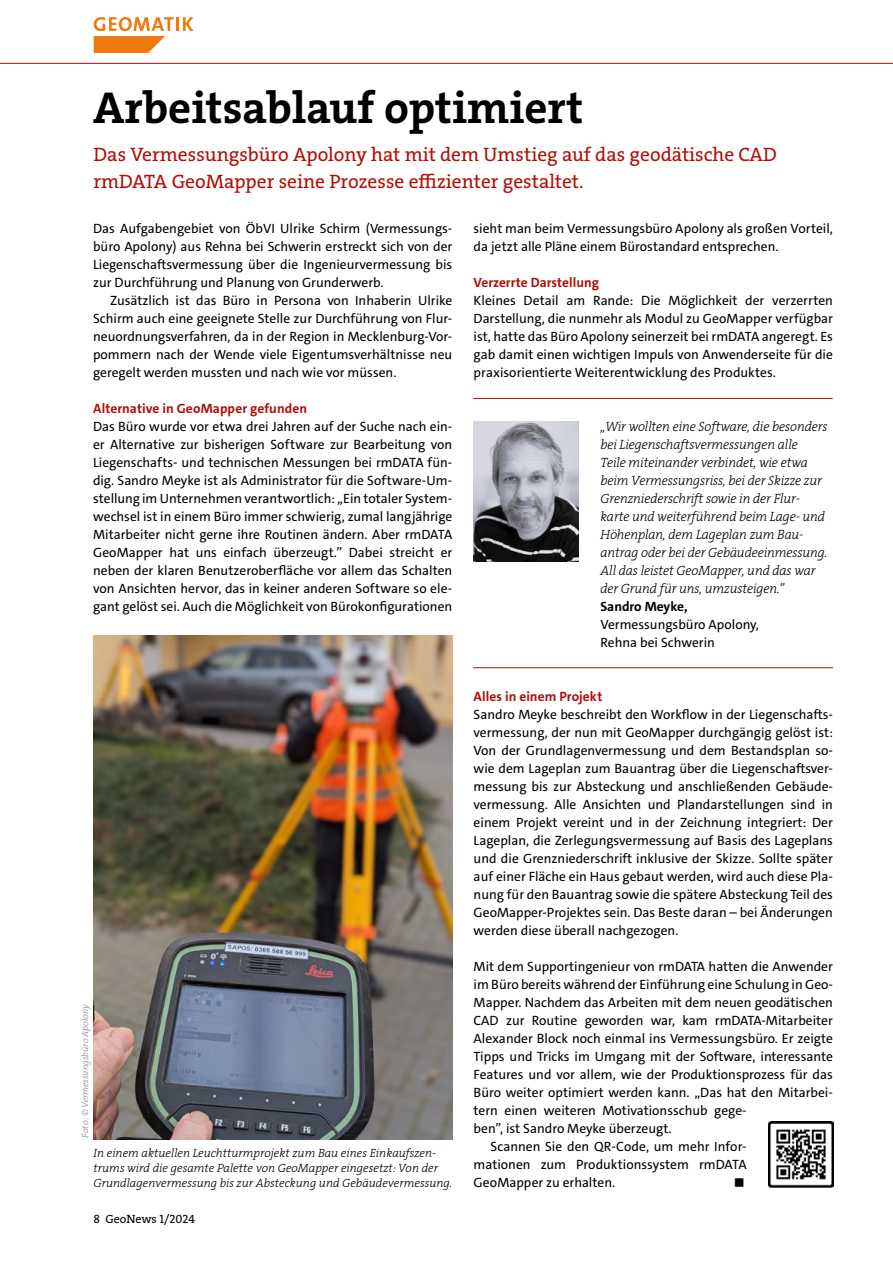
<style>
.page{position:relative;width:893px;height:1263px;background:#fff}
.page>*{position:absolute;margin:0;border:0;box-sizing:border-box;transform-origin:0 0}
.t1{font:45px "The Serif LP7 Bld";color:#000}
.t2{font:19.5px/27px "The Serif LP5 Plain";color:#ae0f0a}
.t3{font:13.5px/18px "The Sans C4 s";color:#000;text-align:justify}
.t4{font:13.5px/18px "The Serif LP3 Lig IT";letter-spacing:-.01em;color:#000}
.t5{font:700 13.5px "The Sans C4 s";color:#ae0f0a}
.t6{font:700 13.5px "The Sans C4 s";color:#000}
.t7{font:12px/15px "The Serif LP3 Lig IT";color:#000}
.t8{font:12px "The Serif LP5 Plain";color:#000}
.t9{font:9px "The Serif LP3 Lig IT";color:#878787}
</style>
<div class="page">
<img style="left:94px;top:636px;width:359px;height:504px">
<img style="left:473px;top:422px;width:106px;height:139px">
<hr style="left:473px;top:398px;width:360px;height:1px;background:#ae0f0a">
<hr style="left:473px;top:667px;width:360px;height:1px;background:#ae0f0a">
<img style="left:768px;top:1121px;width:65px;height:66px">
<svg style="left:0;top:17px;width:893px;height:47px"></svg>
<h1 class="t1" style="left:93px;top:78px;width:491px">Arbeitsablauf optimiert</h1>
<h2 class="t2" style="left:94px;top:141px;width:685px">Das Vermessungsbüro Apolony hat mit dem Umstieg auf das geodätische CAD rmDATA GeoMapper seine Prozesse effizienter gestaltet.</h2>
<p class="t3" style="left:93px;top:220px;width:361px">Das Aufgabengebiet von ÖbVI Ulrike Schirm (Vermessungs&shy;büro Apolony) aus Rehna bei Schwerin erstreckt sich von der Liegenschaftsvermessung über die Ingenieurvermessung bis zur Durchführung und Planung von Grunderwerb.</p>
<p class="t3" style="left:93px;top:292px;width:361px;text-indent:17px">Zusätzlich ist das Büro in Persona von Inhaberin Ulrike Schirm auch eine geeignete Stelle zur Durchführung von Flur&shy;neuordnungsverfahren, da in der Region in Mecklenburg-Vor&shy;pommern nach der Wende viele Eigentumsverhältnisse neu geregelt werden mussten und nach wie vor müssen.</p>
<p class="t5" style="left:93px;top:400px;width:216px">Alternative in GeoMapper gefunden</p>
<p class="t3" style="left:93px;top:418px;width:361px">Das Büro wurde vor etwa drei Jahren auf der Suche nach ein&shy;er Alternative zur bisherigen Software zur Bearbeitung von Liegenschafts- und technischen Messungen bei rmDATA fün&shy;dig. Sandro Meyke ist als Administrator für die Software-Um&shy;stellung im Unternehmen verantwortlich: „Ein totaler System&shy;wechsel ist in einem Büro immer schwierig, zumal langjährige Mitarbeiter nicht gerne ihre Routinen ändern. Aber rmDATA GeoMapper hat uns einfach überzeugt.” Dabei streicht er neben der klaren Benutzeroberfläche vor allem das Schalten von Ansichten hervor, das in keiner anderen Software so ele&shy;gant gelöst sei. Auch die Möglichkeit von Bürokonfigurationen</p>
<p class="t9" style="left:79px;top:1138px;width:136px;rotate:-90deg">Foto: © Vermessungsbüro Apolony</p>
<p class="t7" style="left:94px;top:1145px;width:360px">In einem aktuellen Leuchtturmprojekt zum Bau eines Einkaufszen&shy;trums wird die gesamte Palette von GeoMapper eingesetzt: Von der<br>Grundlagenvermessung bis zur Absteckung und Gebäudevermessung.</p>
<p class="t8" style="left:94px;top:1211px;width:103px">8 GeoNews 1/2024</p>
<p class="t3" style="left:474px;top:220px;width:361px">sieht man beim Vermessungsbüro Apolony als großen Vorteil, da jetzt alle Pläne einem Bürostandard entsprechen.</p>
<p class="t5" style="left:474px;top:274px;width:127px">Verzerrte Darstellung</p>
<p class="t3" style="left:474px;top:292px;width:361px">Kleines Detail am Rande: Die Möglichkeit der verzerrten Darstellung, die nunmehr als Modul zu GeoMapper verfügbar ist, hatte das Büro Apolony seinerzeit bei rmDATA angeregt. Es gab damit einen wichtigen Impuls von Anwenderseite für die praxisorientierte Weiterentwicklung des Produktes.</p>
<p class="t4" style="left:600px;top:418px;width:229px">„Wir wollten eine Software, die besonders bei Liegenschaftsvermessungen alle<br>Teile miteinander verbindet, wie etwa beim Vermessungsriss, bei der Skizze zur Grenzniederschrift sowie in der Flur&shy;karte und weiterführend beim Lage- und Höhenplan, dem Lageplan zum Bau&shy;antrag oder bei der Gebäudeeinmessung.<br>All das leistet GeoMapper, und das war der Grund für uns, umzusteigen.”</p>
<p class="t6" style="left:600px;top:598px;width:89px">Sandro Meyke,</p>
<p class="t3" style="left:600px;top:616px;width:160px">Vermessungsbüro Apolony,<br>Rehna bei Schwerin</p>
<p class="t5" style="left:474px;top:688px;width:130px">Alles in einem Projekt</p>
<p class="t3" style="left:474px;top:706px;width:361px">Sandro Meyke beschreibt den Workflow in der Liegenschafts&shy;vermessung, der nun mit GeoMapper durchgängig gelöst ist:<br>Von der Grundlagenvermessung und dem Bestandsplan so&shy;wie dem Lageplan zum Bauantrag über die Liegenschaftsver&shy;messung bis zur Absteckung und anschließenden Gebäude&shy;vermessung. Alle Ansichten und Plandarstellungen sind in einem Projekt vereint und in der Zeichnung integriert: Der Lageplan, die Zerlegungsvermessung auf Basis des Lageplans und die Grenzniederschrift inklusive der Skizze. Sollte später auf einer Fläche ein Haus gebaut werden, wird auch diese Pla&shy;nung für den Bauantrag sowie die spätere Absteckung Teil des GeoMapper-Projektes sein. Das Beste daran – bei Änderungen werden diese überall nachgezogen.</p>
<p class="t3" style="left:474px;top:957px;width:361px">Mit dem Supportingenieur von rmDATA hatten die Anwender</p>
<p class="t3" style="left:474px;top:975px;width:361px">im Büro bereits während der Einführung eine Schulung in Geo-</p>
<p class="t3" style="left:474px;top:993px;width:361px">Mapper. Nachdem das Arbeiten mit dem neuen geodätischen</p>
<p class="t3" style="left:474px;top:1011px;width:361px">CAD zur Routine geworden war, kam rmDATA-Mitarbeiter</p>
<p class="t3" style="left:474px;top:1029px;width:361px">Alexander Block noch einmal ins Vermessungsbüro. Er zeigte</p>
<p class="t3" style="left:474px;top:1047px;width:361px">Tipps und Tricks im Umgang mit der Software, interessante</p>
<p class="t3" style="left:474px;top:1065px;width:361px">Features und vor allem, wie der Produktionsprozess für das</p>
<p class="t3" style="left:474px;top:1083px;width:359px">Büro weiter optimiert werden kann. „Das hat den Mitarbei-</p>
<p class="t3" style="left:474px;top:1101px;width:275px">tern einen weiteren Motivationsschub gege-</p>
<p class="t3" style="left:474px;top:1119px;width:199px">ben”, ist Sandro Meyke überzeugt.</p>
<p class="t3" style="left:491px;top:1137px;width:258px">Scannen Sie den QR-Code, um mehr Infor-</p>
<p class="t3" style="left:474px;top:1155px;width:275px">mationen zum Produktionssystem rmDATA</p>
<p class="t3" style="left:474px;top:1173px;width:143px">GeoMapper zu erhalten.</p>
</div>
